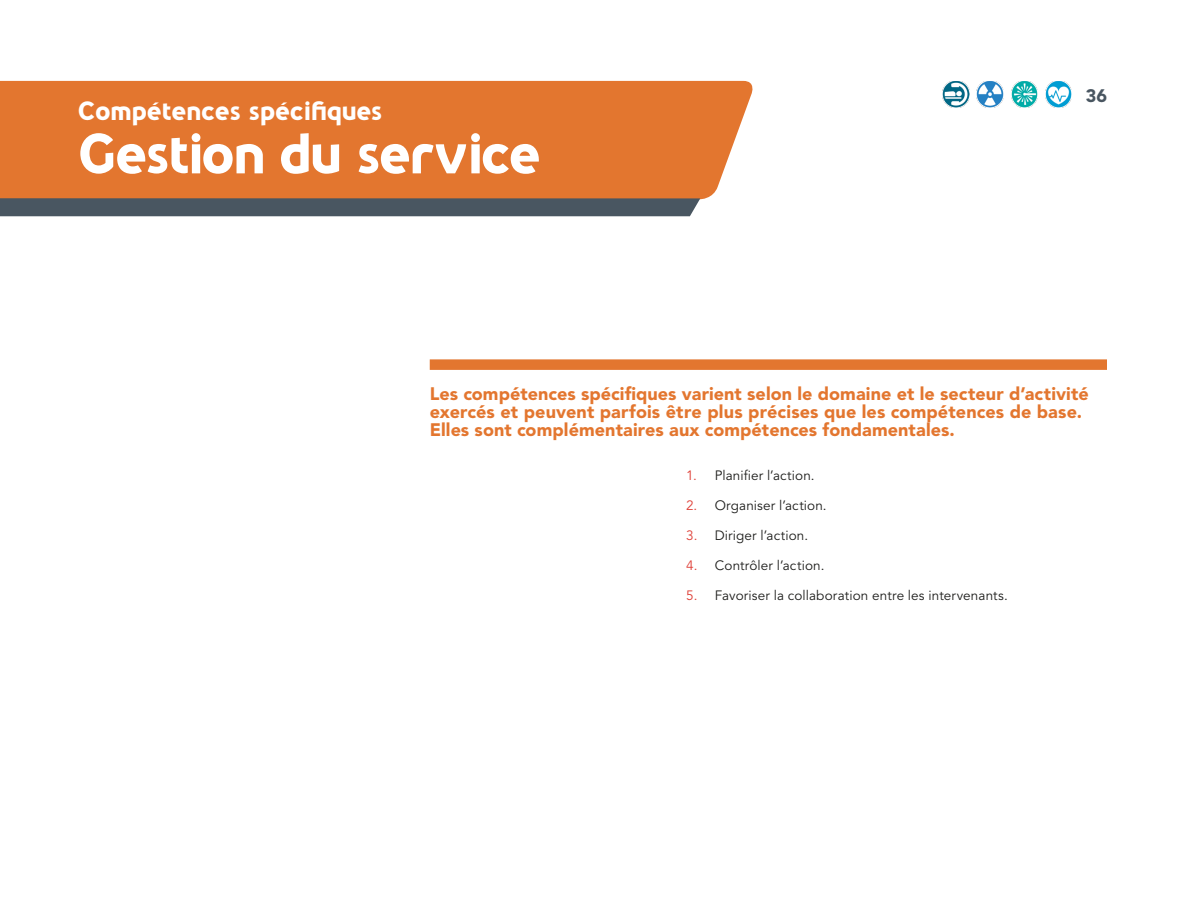
<style>
.page{position:relative;width:1188px;height:918px;background:#fff}
.page>*{position:absolute;margin:0;border:0;box-sizing:border-box;transform-origin:0 0}
.t1{font:800 51.9px "Nevo";letter-spacing:-.045em;color:#fff}
.t2{font:800 24.15px "Nevo";letter-spacing:-.01em;color:#fff}
.t3{font:900 18px/18px "Avenir LT Std";letter-spacing:.005em;color:#e3762f}
.t4{font:900 18px "Avenir LT Std";color:#495661}
.t5{font:13.5px "Avenir LT Std";letter-spacing:.01em;color:#1d1d1b}
.s1{color:#df4038}
</style>
<div class="page">
<div style="left:430px;top:359px;width:677px;height:11px;background:#e3762f"></div>
<img style="left:943px;top:81px;width:26px;height:27px">
<img style="left:1045px;top:81px;width:27px;height:27px">
<img style="left:977px;top:81px;width:27px;height:27px">
<img style="left:1011px;top:81px;width:27px;height:27px">
<div style="left:0;top:81px;width:753px;height:118px;background:#e3762f"></div>
<div style="left:0;top:198px;width:700px;height:18px;background:#495661"></div>
<h2 class="t2" style="left:78px;top:96px;width:307px">Compétences spécifiques</h2>
<h1 class="t1" style="left:78px;top:122px;width:464px">Gestion du service</h1>
<p class="t4" style="left:1086px;top:85px;width:23px">36</p>
<p class="t3" style="left:430px;top:385px;width:661px">Les compétences spécifiques varient selon le domaine et le secteur d’activité exercés et peuvent parfois être plus précises que les compétences de base.<br>Elles sont complémentaires aux compétences fondamentales.</p>
<p class="t5" style="left:686px;top:468px;width:130px"><span class="s1">1.</span> Planifier l’action.</p>
<p class="t5" style="left:686px;top:498px;width:142px"><span class="s1">2.</span> Organiser l’action.</p>
<p class="t5" style="left:686px;top:528px;width:123px"><span class="s1">3.</span> Diriger l’action.</p>
<p class="t5" style="left:686px;top:558px;width:140px"><span class="s1">4.</span> Contrôler l’action.</p>
<p class="t5" style="left:686px;top:588px;width:323px"><span class="s1">5.</span> Favoriser la collaboration entre les intervenants.</p>
</div>
